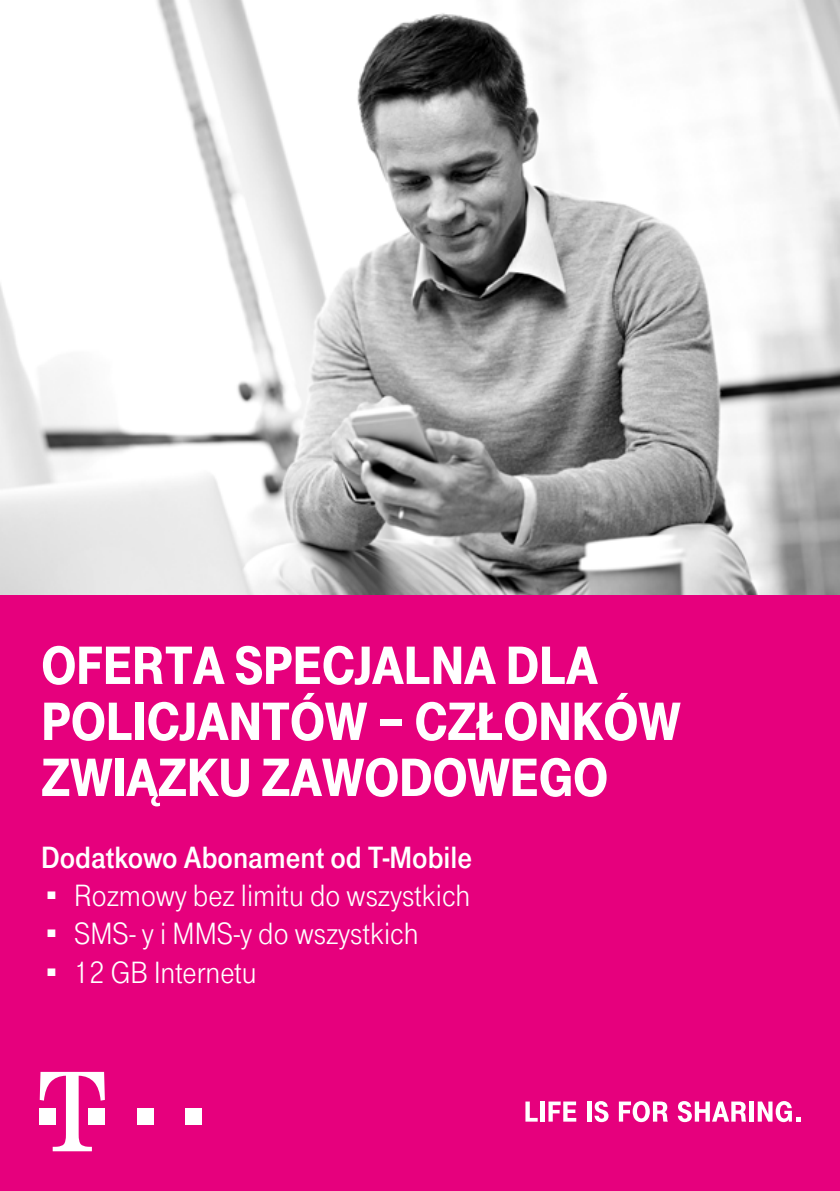
<style>
.page{position:relative;width:840px;height:1191px;background:#fff}
.page>*{position:absolute;margin:0;border:0;box-sizing:border-box;transform-origin:0 0}
.t1{font:900 56px/56px "Tele Grotesk Headline";letter-spacing:-.01em;color:#fff}
.t2{font:32px "Tele Grotesk Norm";color:#fff}
.t3{font:32px "Tele Grotesk Fett";color:#fff}
.s1{font-family:"Tele Grotesk Headline";font-weight:900}
</style>
<div class="page">
<img style="left:0;top:0;width:839px;height:595px">
<div style="left:0;top:595px;width:839px;height:596px;background:#e6007d"></div>
<div style="left:137px;top:1108px;width:16px;height:16px;background:#fff"></div>
<div style="left:185px;top:1108px;width:16px;height:16px;background:#fff"></div>
<svg style="left:40px;top:1071px;width:65px;height:80px"></svg>
<svg style="left:525px;top:1101px;width:12px;height:20px"></svg>
<hr style="left:540px;top:1101px;width:4px;height:20px;background:#fff">
<svg style="left:548px;top:1101px;width:28px;height:20px"></svg>
<div style="left:586px;top:1101px;width:5px;height:20px;background:#fff"></div>
<svg style="left:594px;top:1101px;width:14px;height:21px"></svg>
<svg style="left:618px;top:1101px;width:49px;height:21px"></svg>
<svg style="left:677px;top:1101px;width:68px;height:21px"></svg>
<hr style="left:749px;top:1101px;width:4px;height:20px;background:#fff">
<svg style="left:757px;top:1101px;width:42px;height:21px"></svg>
<h1 class="t1" style="left:41px;top:638px;width:641px">OFERTA SPECJALNA DLA<br>POLICJANTÓW – CZŁONKÓW<br>ZWIĄZKU ZAWODOWEGO</h1>
<p class="t3" style="left:41px;top:839px;width:432px">Dodatkowo Abonament od T-Mobile</p>
<p class="t2" style="left:41px;top:877px;width:430px"><span class="s1">•</span> Rozmowy bez limitu do wszystkich</p>
<p class="t2" style="left:41px;top:916px;width:379px"><span class="s1">•</span> SMS- y i MMS-y do wszystkich</p>
<p class="t2" style="left:41px;top:954px;width:217px"><span class="s1">•</span> 12 GB Internetu</p>
</div>
